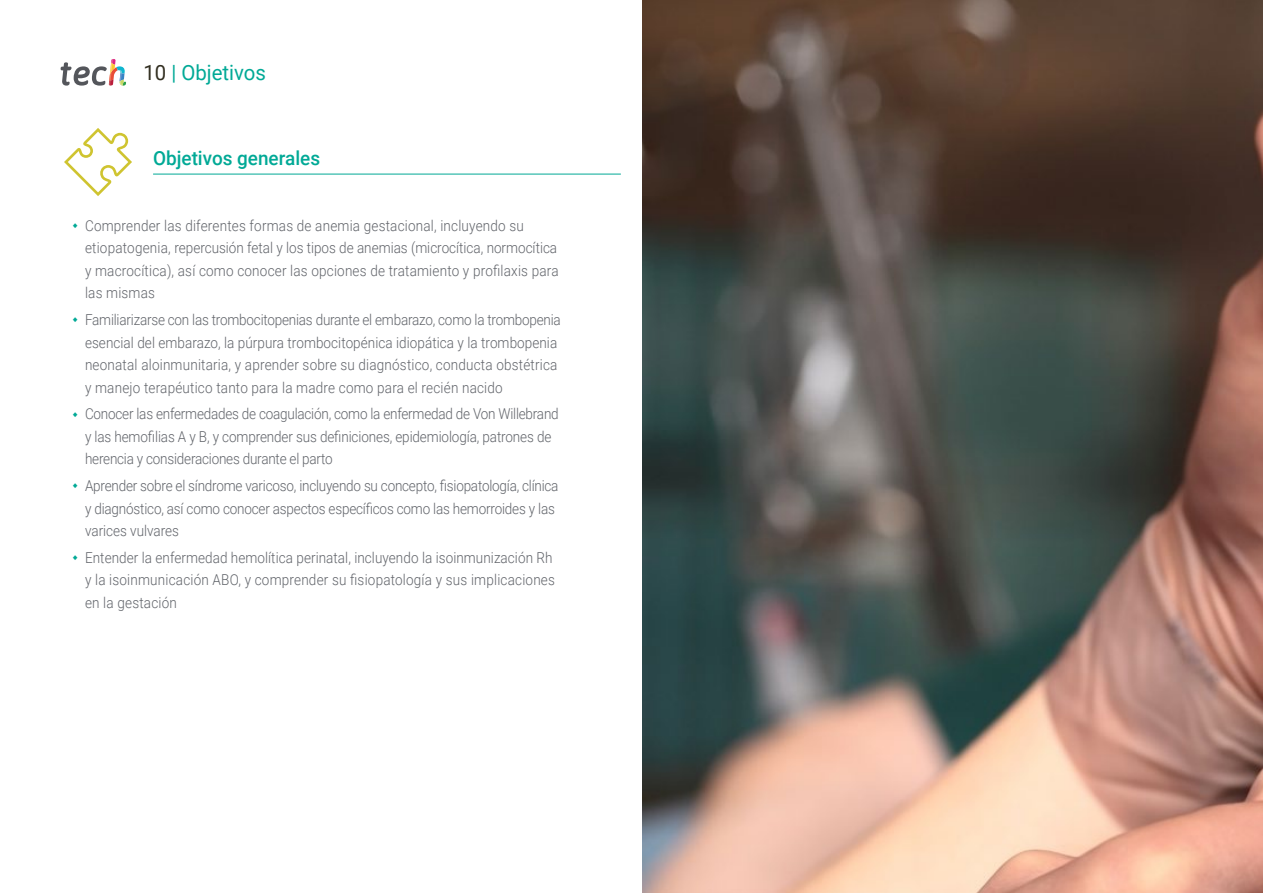
<style>
.page{position:relative;width:1263px;height:893px;background:#fff}
.page>*{position:absolute;margin:0;border:0;box-sizing:border-box;transform-origin:0 0}
.t1{font:21px "Roboto";color:#00a996}
.t2{font:500 19.5px "Roboto";color:#00a996}
.t3{font:300 15px/22.5px "Roboto";letter-spacing:.005em;color:#61646a;scale:.9 1}
.t4{font:300 15px/22.5px "Roboto";letter-spacing:-.015em;color:#61646a;scale:.9 1}
.s1{color:#312e20}
</style>
<div class="page">
<img style="left:642px;top:0;width:621px;height:893px">
<svg style="left:61px;top:59px;width:65px;height:27px"></svg>
<svg style="left:64px;top:128px;width:68px;height:68px"></svg>
<hr style="left:153px;top:174px;width:468px;height:1px;background:#00a996">
<h1 class="t1" style="left:144px;top:57px;width:124px"><span class="s1">10</span> | Objetivos</h1>
<h2 class="t2" style="left:153px;top:144px;width:169px">Objetivos generales</h2>
<p class="t3" style="left:85px;top:214px;width:528px">Comprender las diferentes formas de anemia gestacional, incluyendo su etiopatogenia, repercusión fetal y los tipos de anemias (microcítica, normocítica y macrocítica), así como conocer las opciones de tratamiento y profilaxis para las mismas</p>
<p class="t3" style="left:85px;top:308px;width:530px">Familiarizarse con las trombocitopenias durante el embarazo, como la trombopenia esencial del embarazo, la púrpura trombocitopénica idiopática y la trombopenia neonatal aloinmunitaria, y aprender sobre su diagnóstico, conducta obstétrica y manejo terapéutico tanto para la madre como para el recién nacido</p>
<p class="t4" style="left:85px;top:402px;width:528px">Conocer las enfermedades de coagulación, como la enfermedad de Von Willebrand y las hemofilias A y B, y comprender sus definiciones, epidemiología, patrones de herencia y consideraciones durante el parto</p>
<p class="t4" style="left:85px;top:474px;width:528px">Aprender sobre el síndrome varicoso, incluyendo su concepto, fisiopatología, clínica y diagnóstico, así como conocer aspectos específicos como las hemorroides y las varices vulvares</p>
<p class="t3" style="left:85px;top:546px;width:524px">Entender la enfermedad hemolítica perinatal, incluyendo la isoinmunización Rh y la isoinmunicación ABO, y comprender su fisiopatología y sus implicaciones en la gestación</p>
</div>
